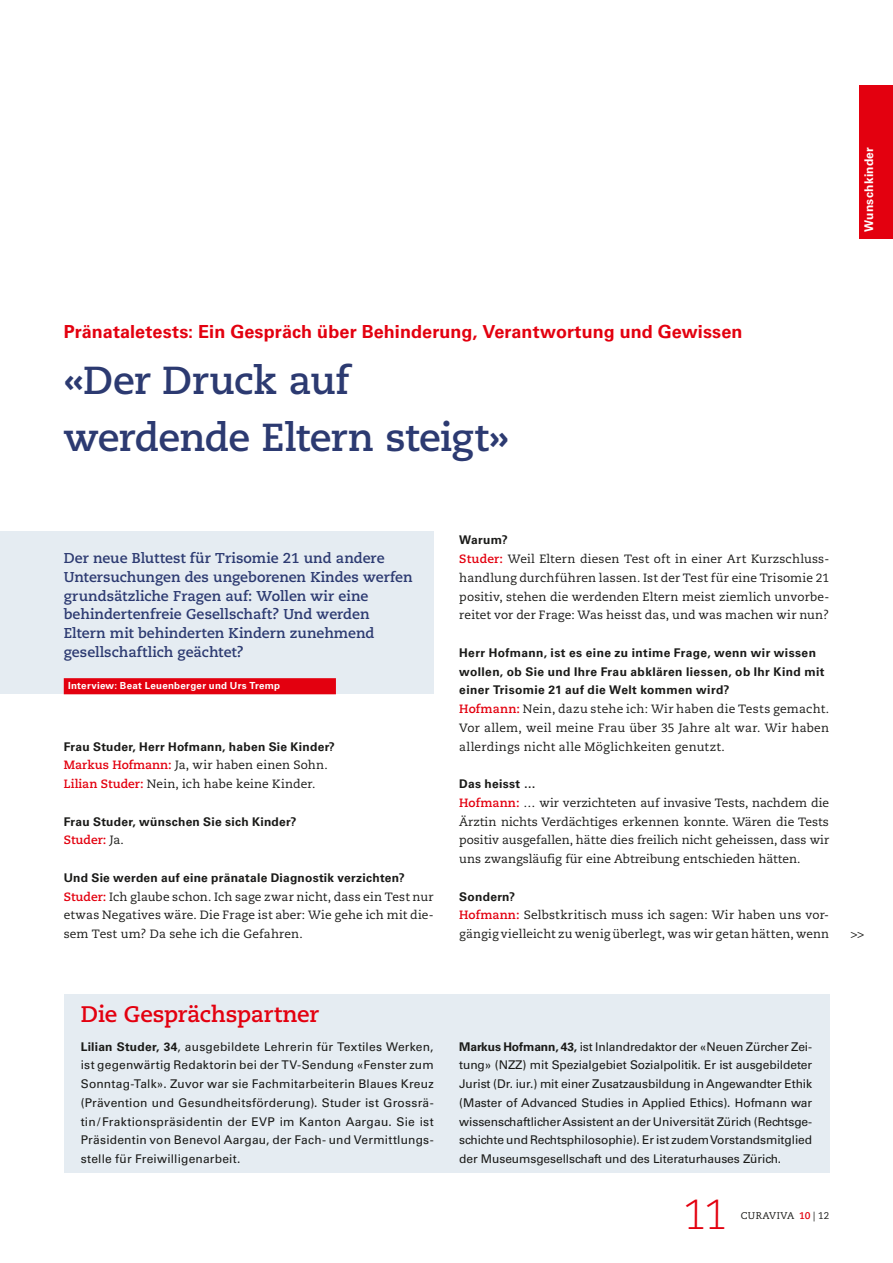
<style>
.page{position:relative;width:893px;height:1263px;background:#fff}
.page>*{position:absolute;margin:0;border:0;box-sizing:border-box;transform-origin:0 0}
.t1{font:300 42px "Caecilia LT Std";color:#e3000f}
.t2{font:700 39px/56.2px "Caecilia LT Std";letter-spacing:-.015em;color:#2c3a71}
.t3{font:700 22.5px "Caecilia LT Std";letter-spacing:-.01em;color:#e3000f}
.t4{font:700 18px "Univers LT Std";letter-spacing:.005em;color:#e3000f}
.t5{font:700 14.25px/18.8px "Caecilia LT Std";color:#2c3a71}
.t6{font:12px/18.8px "Caecilia LT Std";letter-spacing:.01em;color:#1a1a18;text-align:justify}
.t7{font:12px/18.8px "Univers LT Std";letter-spacing:-.005em;color:#1a1a18;text-align:justify}
.t8{font:700 12px/18.8px "Univers LT Std";letter-spacing:.025em;color:#1a1a18}
.t9{font:700 12px "Univers LT Std";letter-spacing:.025em;color:#fff}
.t10{font:700 12px "Caecilia LT Std";color:#e3000f}
.t11{font:700 9.75px "Univers LT Std";letter-spacing:.03em;color:#fff}
.t12{font:9.75px "Caecilia LT Std";letter-spacing:.035em;color:#1a1a18}
.s1{font-weight:700;color:#e3000f}
.s2{font-weight:400;color:#1a1a18}
.s3{font-weight:700}
</style>
<div class="page">
<div style="left:859px;top:85px;width:34px;height:153px;background:#e3000f"></div>
<div style="left:0;top:531px;width:434px;height:163px;background:#e5ecf2"></div>
<div style="left:64px;top:678px;width:272px;height:16px;background:#e3000f"></div>
<hr style="left:0;top:507px;width:1px;height:206px;background:#fff">
<div style="left:64px;top:994px;width:765px;height:179px;background:#e5ecf2"></div>
<p class="t9" style="left:862px;top:232px;width:86px;rotate:-90deg">Wunschkinder</p>
<h3 class="t4" style="left:64px;top:321px;width:680px">Pränataletests: Ein Gespräch über Behinderung, Verantwortung und Gewissen</h3>
<h2 class="t2" style="left:64px;top:353px;width:447px">«Der Druck auf werdende Eltern steigt»</h2>
<p class="t5" style="left:64px;top:549px;width:350px">Der neue Bluttest für Trisomie 21 und andere Untersuchungen des ungeborenen Kindes werfen grundsätzliche Fragen auf: Wollen wir eine behindertenfreie Gesellschaft? Und werden Eltern mit behinderten Kindern zunehmend gesellschaftlich geächtet?</p>
<p class="t11" style="left:68px;top:680px;width:214px">Interview: Beat Leuenberger und Urs Tremp</p>
<p class="t8" style="left:64px;top:737px;width:273px">Frau Studer, Herr Hofmann, haben Sie Kinder?</p>
<p class="t6" style="left:64px;top:756px;width:265px"><span class="s1">Markus Hofmann:</span> Ja, wir haben einen Sohn.<br><span class="s1">Lilian Studer:</span> Nein, ich habe keine Kinder.</p>
<p class="t8" style="left:64px;top:812px;width:234px">Frau Studer, wünschen Sie sich Kinder?</p>
<p class="t10" style="left:64px;top:833px;width:62px">Studer: <span class="s2">Ja.</span></p>
<p class="t8" style="left:64px;top:868px;width:343px">Und Sie werden auf eine pränatale Diagnostik verzichten?</p>
<p class="t6" style="left:64px;top:887px;width:371px"><span class="s1">Studer:</span> Ich glaube schon. Ich sage zwar nicht, dass ein Test nur etwas Negatives wäre. Die Frage ist aber: Wie gehe ich mit die&shy;sem Test um? Da sehe ich die Gefahren.</p>
<p class="t8" style="left:459px;top:531px;width:50px">Warum?</p>
<p class="t6" style="left:459px;top:550px;width:371px"><span class="s1">Studer:</span> Weil Eltern diesen Test oft in einer Art Kurzschluss&shy;handlung durchführen lassen. Ist der Test für eine Trisomie 21 positiv, stehen die werdenden Eltern meist ziemlich unvorbe&shy;reitet vor der Frage: Was heisst das, und was machen wir nun?</p>
<p class="t8" style="left:459px;top:643px;width:367px">Herr Hofmann, ist es eine zu intime Frage, wenn wir wissen wollen, ob Sie und Ihre Frau abklären liessen, ob Ihr Kind mit einer Trisomie 21 auf die Welt kommen wird?</p>
<p class="t6" style="left:459px;top:700px;width:371px"><span class="s1">Hofmann:</span> Nein, dazu stehe ich: Wir haben die Tests gemacht.<br>Vor allem, weil meine Frau über 35 Jahre alt war. Wir haben allerdings nicht alle Möglichkeiten genutzt.</p>
<p class="t8" style="left:459px;top:774px;width:78px">Das heisst …</p>
<p class="t6" style="left:459px;top:793px;width:371px"><span class="s1">Hofmann:</span> … wir verzichteten auf invasive Tests, nachdem die Ärztin nichts Verdächtiges erkennen konnte. Wären die Tests positiv ausgefallen, hätte dies freilich nicht geheissen, dass wir uns zwangsläufig für eine Abtreibung entschieden hätten.</p>
<p class="t8" style="left:459px;top:887px;width:58px">Sondern?</p>
<p class="t6" style="left:459px;top:906px;width:371px"><span class="s1">Hofmann:</span> Selbstkritisch muss ich sagen: Wir haben uns vor&shy;gängig vielleicht zu wenig überlegt, was wir getan hätten, wenn</p>
<p class="t6" style="left:850px;top:925px;width:15px">&gt;&gt;</p>
<h3 class="t3" style="left:81px;top:1001px;width:240px">Die Gesprächspartner</h3>
<p class="t7" style="left:81px;top:1037px;width:354px"><span class="s3">Lilian Studer, 34</span>, ausgebildete Lehrerin für Textiles Werken, ist gegenwärtig Redaktorin bei der TV-Sendung «Fenster zum Sonntag-Talk». Zuvor war sie Fachmitarbeiterin Blaues Kreuz (Prävention und Gesundheitsförderung). Studer ist Grossrä&shy;tin/Fraktionspräsidentin der EVP im Kanton Aargau. Sie ist Präsidentin von Benevol Aargau, der Fach- und Vermittlungs&shy;stelle für Freiwilligenarbeit.</p>
<p class="t7" style="left:459px;top:1037px;width:354px"><span class="s3">Markus Hofmann, 43,</span> ist Inlandredaktor der «Neuen Zürcher Zei&shy;tung» (NZZ) mit Spezialgebiet Sozialpolitik. Er ist ausgebildeter Jurist (Dr. iur.) mit einer Zusatzausbildung in Angewandter Ethik (Master of Advanced Studies in Applied Ethics). Hofmann war wissenschaftlicher Assistent an der Universität Zürich (Rechtsge&shy;schichte und Rechtsphilosophie). Er ist zudem Vorstandsmitglied der Museumsgesellschaft und des Literaturhauses Zürich.</p>
<h1 class="t1" style="left:683px;top:1191px;width:46px">11</h1>
<p class="t12" style="left:741px;top:1210px;width:90px">CURAVIVA <span class="s1">10</span> | 12</p>
</div>
